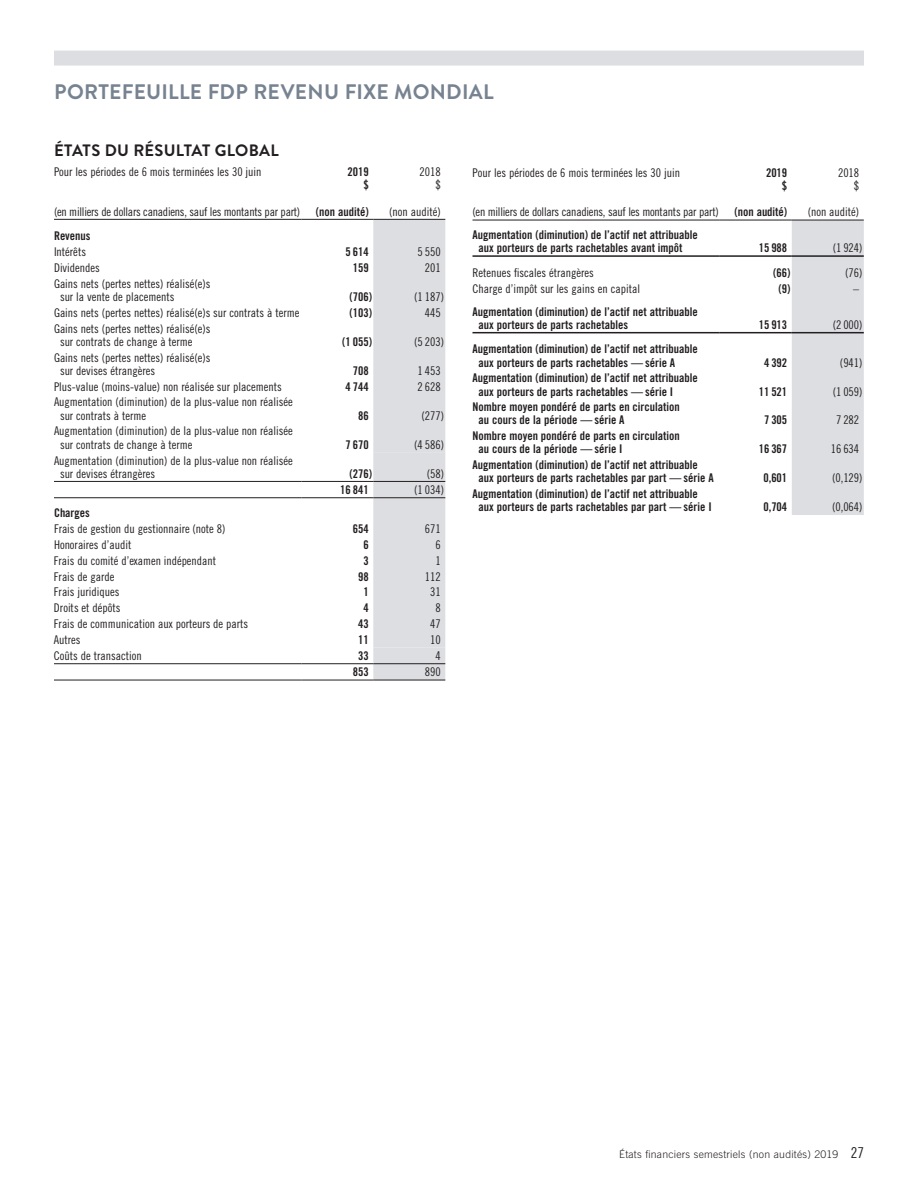
<style>
.page{position:relative;width:918px;height:1188px;background:#fff}
.page>*{position:absolute;margin:0;border:0;box-sizing:border-box;transform-origin:0 0}
.t1{font:700 21px "Brandon Grotesque";letter-spacing:.01em;color:#778391}
.t2{font:700 16.5px "Brandon Grotesque";color:#231f20}
.t3{font:12px/13.2px "Trade Gothic Cond Eighteen";color:#231f20}
.t4{font:12px/13.2px "Trade Gothic Bold Cond Twenty";color:#231f20}
.t5{font:12px "Trade Gothic Cond Eighteen";letter-spacing:-.02em;color:#231f20}
.t6{font:300 10.5px "Trade Gothic";letter-spacing:.02em;color:#231f20}
.s1{font-family:"Trade Gothic Cond Eighteen";font-weight:400;font-size:15px}
</style>
<div class="page">
<div style="left:54px;top:51px;width:810px;height:15px;background:#dcdee1"></div>
<svg style="left:373px;top:220px;width:72px;height:460px;background:#dcdee1"></svg>
<hr style="left:54px;top:481px;width:247px;height:1px;background:#231f20">
<hr style="left:54px;top:663px;width:247px;height:1px;background:#231f20">
<hr style="left:301px;top:497px;width:72px;height:1px;background:#231f20">
<hr style="left:54px;top:497px;width:247px;height:1px;background:#231f20">
<hr style="left:301px;top:481px;width:72px;height:1px;background:#231f20">
<hr style="left:301px;top:663px;width:72px;height:1px;background:#231f20">
<hr style="left:301px;top:219px;width:72px;height:1px;background:#231f20">
<hr style="left:54px;top:219px;width:247px;height:1px;background:#231f20">
<hr style="left:373px;top:481px;width:72px;height:1px;background:#231f20">
<hr style="left:373px;top:497px;width:72px;height:1px;background:#231f20">
<hr style="left:373px;top:663px;width:72px;height:1px;background:#231f20">
<hr style="left:373px;top:219px;width:72px;height:1px;background:#231f20">
<hr style="left:54px;top:680px;width:247px;height:1px;background:#231f20">
<hr style="left:301px;top:680px;width:72px;height:1px;background:#231f20">
<hr style="left:373px;top:680px;width:72px;height:1px;background:#231f20">
<div style="left:792px;top:221px;width:72px;height:294px;background:#dcdee1"></div>
<hr style="left:720px;top:220px;width:72px;height:1px;background:#231f20">
<hr style="left:472px;top:220px;width:248px;height:1px;background:#231f20">
<hr style="left:472px;top:332px;width:248px;height:1px;background:#231f20">
<hr style="left:720px;top:332px;width:72px;height:1px;background:#231f20">
<hr style="left:792px;top:332px;width:72px;height:1px;background:#231f20">
<hr style="left:720px;top:255px;width:72px;height:2px;background:#231f20">
<hr style="left:792px;top:255px;width:72px;height:2px;background:#231f20">
<hr style="left:792px;top:220px;width:72px;height:1px;background:#231f20">
<hr style="left:472px;top:255px;width:248px;height:2px;background:#231f20">
<h1 class="t1" style="left:54px;top:77px;width:27px">PORTEFEUILLE</h1>
<h1 class="t1" style="left:208px;top:77px;width:75px">FDP REVENU</h1>
<h1 class="t1" style="left:345px;top:77px;width:65px">FIXEMONDIAL</h1>
<h2 class="t2" style="left:54px;top:138px;width:21px">ÉTATS</h2>
<h2 class="t2" style="left:105px;top:138px;width:40px">DU RÉSULTAT</h2>
<h2 class="t2" style="left:215px;top:138px;width:24px">GLOBAL</h2>
<p class="t3" style="left:54px;top:165px;width:209px">Pour les périodes de 6 mois terminées les 30 juin</p>
<p class="t5" style="left:54px;top:204px;width:248px">(en milliers de dollars canadiens, sauf les montants par part)</p>
<p class="t4" style="left:348px;top:165px;width:23px;text-align:right">2019 $</p>
<p class="t4" style="left:316px;top:205px;width:54px">(non audité)</p>
<p class="t3" style="left:420px;top:165px;width:23px;text-align:right">2018 $</p>
<p class="t3" style="left:389px;top:205px;width:53px">(non audité)</p>
<p class="t3" style="left:472px;top:166px;width:209px">Pour les périodes de 6 mois terminées les 30 juin</p>
<p class="t5" style="left:472px;top:205px;width:248px">(en milliers de dollars canadiens, sauf les montants par part)</p>
<p class="t4" style="left:766px;top:166px;width:23px;text-align:right">2019 $</p>
<p class="t4" style="left:734px;top:205px;width:54px">(non audité)</p>
<p class="t3" style="left:838px;top:166px;width:23px;text-align:right">2018 $</p>
<p class="t3" style="left:808px;top:205px;width:53px">(non audité)</p>
<p class="t4" style="left:54px;top:229px;width:38px">Revenus</p>
<p class="t3" style="left:54px;top:245px;width:34px">Intérêts</p>
<p class="t4" style="left:346px;top:245px;width:25px">5 614</p>
<p class="t3" style="left:418px;top:245px;width:25px">5 550</p>
<p class="t3" style="left:54px;top:261px;width:47px">Dividendes</p>
<p class="t4" style="left:353px;top:261px;width:17px">159</p>
<p class="t3" style="left:425px;top:261px;width:17px">201</p>
<p class="t3" style="left:60px;top:277px;width:152px;text-indent:-6px">Gains nets (pertes nettes) réalisé(e)s sur la vente de placements</p>
<p class="t4" style="left:350px;top:290px;width:24px">(706)</p>
<p class="t3" style="left:414px;top:290px;width:31px">(1 187)</p>
<p class="t3" style="left:54px;top:306px;width:247px">Gains nets (pertes nettes) réalisé(e)s sur contrats à terme</p>
<p class="t4" style="left:350px;top:306px;width:24px">(103)</p>
<p class="t3" style="left:425px;top:306px;width:17px">445</p>
<p class="t3" style="left:60px;top:322px;width:152px;text-indent:-6px">Gains nets (pertes nettes) réalisé(e)s sur contrats de change à terme</p>
<p class="t4" style="left:342px;top:335px;width:31px">(1 055)</p>
<p class="t3" style="left:414px;top:335px;width:31px">(5 203)</p>
<p class="t3" style="left:60px;top:351px;width:152px;text-indent:-6px">Gains nets (pertes nettes) réalisé(e)s sur devises étrangères</p>
<p class="t4" style="left:353px;top:364px;width:17px">708</p>
<p class="t3" style="left:418px;top:364px;width:25px">1 453</p>
<p class="t3" style="left:54px;top:380px;width:229px">Plus-value (moins-value) non réalisée sur placements</p>
<p class="t4" style="left:346px;top:380px;width:25px">4 744</p>
<p class="t3" style="left:418px;top:380px;width:25px">2 628</p>
<p class="t3" style="left:60px;top:395px;width:234px;text-indent:-6px">Augmentation (diminution) de la plus-value non réalisée sur contrats à terme</p>
<p class="t4" style="left:358px;top:409px;width:12px">86</p>
<p class="t3" style="left:422px;top:409px;width:24px">(277)</p>
<p class="t3" style="left:60px;top:424px;width:234px;text-indent:-6px">Augmentation (diminution) de la plus-value non réalisée sur contrats de change à terme</p>
<p class="t3" style="left:60px;top:454px;width:234px;text-indent:-6px">Augmentation (diminution) de la plus-value non réalisée sur devises étrangères</p>
<p class="t4" style="left:346px;top:438px;width:25px">7 670</p>
<p class="t3" style="left:414px;top:438px;width:31px">(4 586)</p>
<p class="t4" style="left:350px;top:467px;width:24px">(276)</p>
<p class="t3" style="left:427px;top:467px;width:19px">(58)</p>
<p class="t4" style="left:340px;top:483px;width:30px">16 841</p>
<p class="t3" style="left:414px;top:483px;width:31px">(1 034)</p>
<p class="t4" style="left:54px;top:506px;width:37px">Charges</p>
<p class="t3" style="left:54px;top:522px;width:173px">Frais de gestion du gestionnaire (note 8)</p>
<p class="t4" style="left:353px;top:522px;width:17px">654</p>
<p class="t3" style="left:425px;top:522px;width:17px">671</p>
<p class="t3" style="left:54px;top:538px;width:79px">Honoraires d’audit</p>
<p class="t4" style="left:363px;top:538px;width:7px">6</p>
<p class="t3" style="left:435px;top:538px;width:7px">6</p>
<p class="t3" style="left:54px;top:554px;width:164px">Frais du comité d’examen indépendant</p>
<p class="t4" style="left:363px;top:554px;width:7px">3</p>
<p class="t3" style="left:435px;top:554px;width:7px">1</p>
<p class="t3" style="left:54px;top:570px;width:62px">Frais de garde</p>
<p class="t4" style="left:358px;top:570px;width:12px">98</p>
<p class="t3" style="left:425px;top:570px;width:17px">112</p>
<p class="t3" style="left:54px;top:585px;width:67px">Frais juridiques</p>
<p class="t4" style="left:363px;top:585px;width:7px">1</p>
<p class="t3" style="left:430px;top:585px;width:12px">31</p>
<p class="t3" style="left:54px;top:601px;width:68px">Droits et dépôts</p>
<p class="t4" style="left:363px;top:601px;width:7px">4</p>
<p class="t3" style="left:435px;top:601px;width:7px">8</p>
<p class="t3" style="left:54px;top:617px;width:196px">Frais de communication aux porteurs de parts</p>
<p class="t4" style="left:358px;top:617px;width:12px">43</p>
<p class="t3" style="left:430px;top:617px;width:12px">47</p>
<p class="t3" style="left:54px;top:633px;width:28px">Autres</p>
<p class="t4" style="left:358px;top:633px;width:12px">11</p>
<p class="t3" style="left:430px;top:633px;width:12px">10</p>
<p class="t3" style="left:54px;top:649px;width:89px">Coûts de transaction</p>
<p class="t4" style="left:358px;top:649px;width:12px">33</p>
<p class="t3" style="left:435px;top:649px;width:7px">4</p>
<p class="t4" style="left:353px;top:665px;width:17px">853</p>
<p class="t3" style="left:425px;top:665px;width:17px">890</p>
<p class="t4" style="left:478px;top:228px;width:221px;text-indent:-6px">Augmentation (diminution) de l’actif net attribuable aux porteurs de parts rachetables avant impôt</p>
<p class="t4" style="left:759px;top:241px;width:30px">15 988</p>
<p class="t3" style="left:833px;top:241px;width:31px">(1 924)</p>
<p class="t3" style="left:472px;top:266px;width:123px">Retenues fiscales étrangères</p>
<p class="t4" style="left:773px;top:266px;width:19px">(66)</p>
<p class="t3" style="left:845px;top:266px;width:19px">(76)</p>
<p class="t3" style="left:472px;top:282px;width:169px">Charge d’impôt sur les gains en capital</p>
<p class="t4" style="left:779px;top:282px;width:13px">(9)</p>
<p class="t3" style="left:853px;top:282px;width:7px">–</p>
<p class="t4" style="left:478px;top:305px;width:221px;text-indent:-6px">Augmentation (diminution) de l’actif net attribuable aux porteurs de parts rachetables</p>
<p class="t4" style="left:759px;top:318px;width:30px">15 913</p>
<p class="t3" style="left:833px;top:318px;width:31px">(2 000)</p>
<p class="t4" style="left:478px;top:342px;width:221px;text-indent:-6px">Augmentation (diminution) de l’actif net attribuable aux porteurs de parts rachetables — série A</p>
<p class="t4" style="left:478px;top:371px;width:221px;text-indent:-6px">Augmentation (diminution) de l’actif net attribuable aux porteurs de parts rachetables — série I</p>
<p class="t4" style="left:478px;top:400px;width:203px;text-indent:-6px">Nombre moyen pondéré de parts en circulation au cours de la période — série A</p>
<p class="t4" style="left:478px;top:429px;width:203px;text-indent:-6px">Nombre moyen pondéré de parts en circulation au cours de la période — série I</p>
<p class="t4" style="left:478px;top:458px;width:237px;text-indent:-6px">Augmentation (diminution) de l’actif net attribuable aux porteurs de parts rachetables par part — série A</p>
<p class="t4" style="left:478px;top:487px;width:233px;text-indent:-6px">Augmentation (diminution) de l’actif net attribuable aux porteurs de parts rachetables par part — série I</p>
<p class="t4" style="left:764px;top:356px;width:25px">4 392</p>
<p class="t3" style="left:840px;top:356px;width:24px">(941)</p>
<p class="t4" style="left:759px;top:385px;width:30px">11 521</p>
<p class="t3" style="left:833px;top:385px;width:31px">(1 059)</p>
<p class="t4" style="left:764px;top:414px;width:25px">7 305</p>
<p class="t3" style="left:836px;top:413px;width:25px">7 282</p>
<p class="t4" style="left:759px;top:443px;width:30px">16 367</p>
<p class="t3" style="left:831px;top:442px;width:30px">16 634</p>
<p class="t4" style="left:763px;top:472px;width:25px">0,601</p>
<p class="t3" style="left:832px;top:471px;width:32px">(0,129)</p>
<p class="t4" style="left:763px;top:501px;width:25px">0,704</p>
<p class="t3" style="left:832px;top:500px;width:32px">(0,064)</p>
<p class="t6" style="left:619px;top:1148px;width:246px">États financiers semestriels (non audités) 2019 <span class="s1">27</span></p>
</div>
